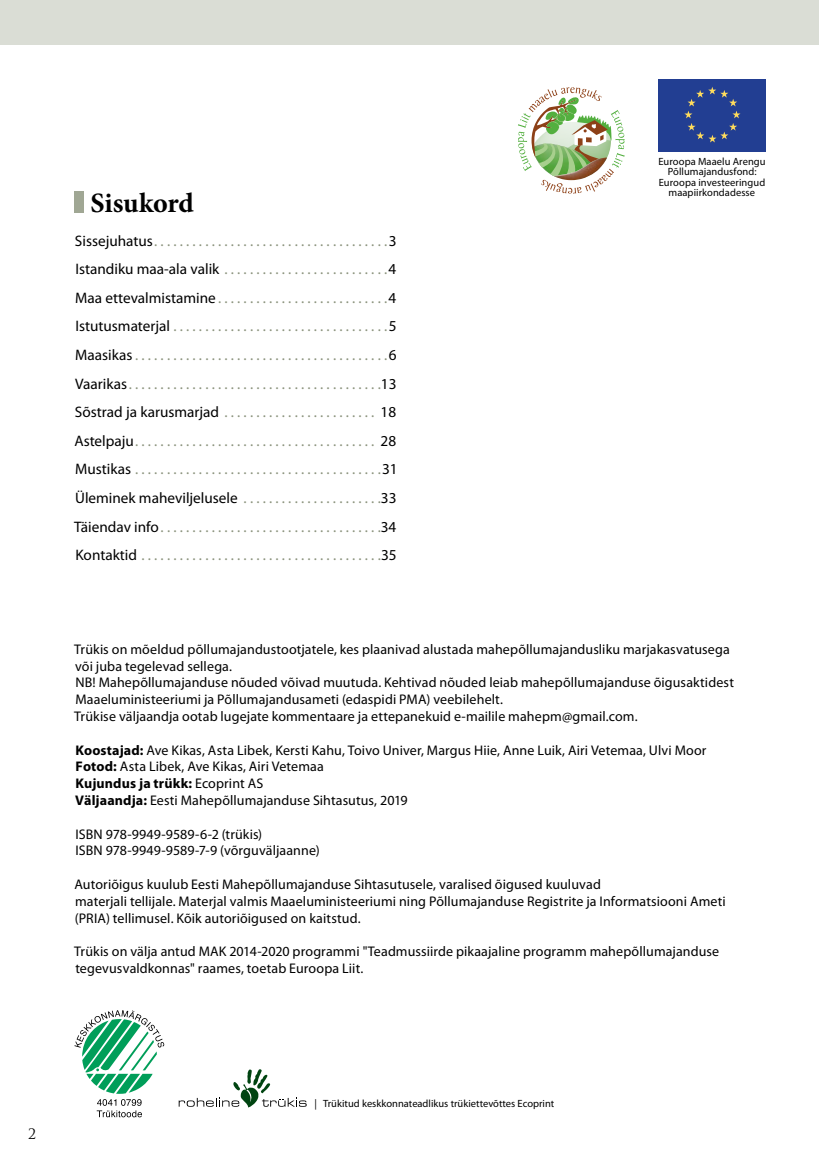
<style>
.page{position:relative;width:819px;height:1166px;background:#fff}
.page>*{position:absolute;margin:0;border:0;box-sizing:border-box;transform-origin:0 0}
.Heading_1{font:700 28px "Minion Pro";letter-spacing:-.01em;color:#000}
.sisukord{font:15.22px "Myriad Pro";color:#8a927c}
.sisukord-2{font:15.22px "Myriad Pro";color:#000}
.tabeli_tekst{font:14px/16.8px "Myriad Pro";letter-spacing:.005em;color:#000}
.tabeli_tekst-2{font:700 14px "Myriad Pro";letter-spacing:.01em;color:#000}
.t1{font:14px "Trajan Pro";color:#000}
.tekst2{font:10.5px "Myriad Pro";letter-spacing:.005em;color:#000}
.s1{color:#000}
.s2{color:#8a927c}
.s3{font-weight:700}
.s4{font-weight:400}
</style>
<div class="page">
<div style="left:0;top:0;width:819px;height:45px;background:#daddd5"></div>
<div style="left:74px;top:191px;width:10px;height:21px;background:#a0a794"></div>
<svg style="left:74px;top:1010px;width:90px;height:107px"></svg>
<svg style="left:179px;top:1069px;width:128px;height:38px"></svg>
<svg style="left:518px;top:87px;width:106px;height:107px"></svg>
<div style="left:658px;top:79px;width:108px;height:72px;background:#223e92"></div>
<svg style="left:684px;top:87px;width:56px;height:55px"></svg>
<p class="Heading_1" style="left:91px;top:183px;width:105px">Sisukord</p>
<p class="sisukord" style="left:75px;top:231px;width:323px"><span class="s1">Sissejuhatus</span> . . . . . . . . . . . . . . . . . . . . . . . . . . . . . . . . . . . . <span class="s1">3</span></p>
<p class="sisukord" style="left:75px;top:260px;width:322px"><span class="s1">Istandiku maa-ala valik</span> . . . . . . . . . . . . . . . . . . . . . . . . . <span class="s1">4</span></p>
<p class="sisukord" style="left:75px;top:288px;width:323px"><span class="s1">Maa ettevalmistamine</span> . . . . . . . . . . . . . . . . . . . . . . . . . . <span class="s1">4</span></p>
<p class="sisukord" style="left:75px;top:317px;width:323px"><span class="s1">Istutusmaterjal</span> . . . . . . . . . . . . . . . . . . . . . . . . . . . . . . . . . <span class="s1">5</span></p>
<p class="sisukord" style="left:75px;top:345px;width:323px"><span class="s1">Maasikas</span> . . . . . . . . . . . . . . . . . . . . . . . . . . . . . . . . . . . . . . . <span class="s1">6</span></p>
<p class="sisukord" style="left:75px;top:374px;width:323px"><span class="s1">Vaarikas</span> . . . . . . . . . . . . . . . . . . . . . . . . . . . . . . . . . . . . . . . <span class="s1">13</span></p>
<p class="sisukord" style="left:75px;top:403px;width:323px"><span class="s1">Sõstrad ja karusmarjad</span> . . . . . . . . . . . . . . . . . . . . . . . . <span class="s1">18</span></p>
<p class="sisukord" style="left:74px;top:431px;width:323px"><span class="s1">Astelpaju</span> . . . . . . . . . . . . . . . . . . . . . . . . . . . . . . . . . . . . . . <span class="s1">28</span></p>
<p class="sisukord" style="left:75px;top:460px;width:324px"><span class="s1">Mustikas</span> . . . . . . . . . . . . . . . . . . . . . . . . . . . . . . . . . . . . . . <span class="s1">31</span></p>
<p class="sisukord-2" style="left:75px;top:488px;width:323px">Üleminek maheviljelusele <span class="s2">. . . . . . . . . . . . . . . . . . . . .</span> 33</p>
<p class="sisukord" style="left:74px;top:517px;width:323px"><span class="s1">Täiendav info</span> . . . . . . . . . . . . . . . . . . . . . . . . . . . . . . . . . . <span class="s1">34</span></p>
<p class="sisukord" style="left:75px;top:546px;width:323px"><span class="s1">Kontaktid</span> . . . . . . . . . . . . . . . . . . . . . . . . . . . . . . . . . . . . . <span class="s1">35</span></p>
<p class="tekst2" style="left:658px;top:155px;width:109px">Euroopa Maaelu Arengu</p>
<p class="tekst2" style="left:667px;top:165px;width:90px">Põllumajandusfond:</p>
<p class="tekst2" style="left:658px;top:176px;width:108px">Euroopa investeeringud</p>
<p class="tekst2" style="left:668px;top:186px;width:88px">maapiirkondadesse</p>
<p class="tabeli_tekst" style="left:74px;top:640px;width:657px">Trükis on mõeldud põllumajandustootjatele, kes plaanivad alustada mahepõllumajandusliku marjakasvatusega või juba tegelevad sellega.</p>
<p class="tabeli_tekst" style="left:75px;top:674px;width:660px">NB! Mahepõllumajanduse nõuded võivad muutuda. Kehtivad nõuded leiab mahepõllumajanduse õigusaktidest<br>Maaeluministeeriumi ja Põllumajandusameti (edaspidi PMA) veebilehelt.</p>
<p class="tabeli_tekst" style="left:74px;top:708px;width:563px">Trükise väljaandja ootab lugejate kommentaare ja ettepanekuid e-mailile mahepm@gmail.com.</p>
<p class="tabeli_tekst" style="left:76px;top:741px;width:632px"><span class="s3">Koostajad:</span> Ave Kikas, Asta Libek, Kersti Kahu, Toivo Univer, Margus Hiie, Anne Luik, Airi Vetemaa, Ulvi Moor</p>
<p class="tabeli_tekst" style="left:76px;top:758px;width:250px"><span class="s3">Fotod:</span> Asta Libek, Ave Kikas, Airi Vetemaa</p>
<p class="tabeli_tekst-2" style="left:76px;top:774px;width:189px">Kujundus ja trükk: <span class="s4">Ecoprint AS</span></p>
<p class="tabeli_tekst" style="left:75px;top:792px;width:334px"><span class="s3">Väljaandja:</span> Eesti Mahepõllumajanduse Sihtasutus, 2019</p>
<p class="tabeli_tekst" style="left:75px;top:825px;width:188px">ISBN 978-9949-9589-6-2 (trükis)</p>
<p class="tabeli_tekst" style="left:75px;top:842px;width:246px">ISBN 978-9949-9589-7-9 (võrguväljaanne)</p>
<p class="tabeli_tekst" style="left:74px;top:876px;width:528px">Autoriõigus kuulub Eesti Mahepõllumajanduse Sihtasutusele, varalised õigused kuuluvad</p>
<p class="tabeli_tekst" style="left:75px;top:892px;width:652px">materjali tellijale. Materjal valmis Maaeluministeeriumi ning Põllumajanduse Registrite ja Informatsiooni Ameti (PRIA) tellimusel. Kõik autoriõigused on kaitstud.</p>
<p class="tabeli_tekst" style="left:74px;top:943px;width:646px">Trükis on välja antud MAK 2014-2020 programmi "Teadmussiirde pikaajaline programm mahepõllumajanduse tegevusvaldkonnas" raames, toetab Euroopa Liit.</p>
<p class="t1" style="left:28px;top:1125px;width:9px">2</p>
<p class="tekst2" style="left:314px;top:1097px;width:241px">| Trükitud keskkonnateadlikus trükiettevõttes Ecoprint</p>
</div>
